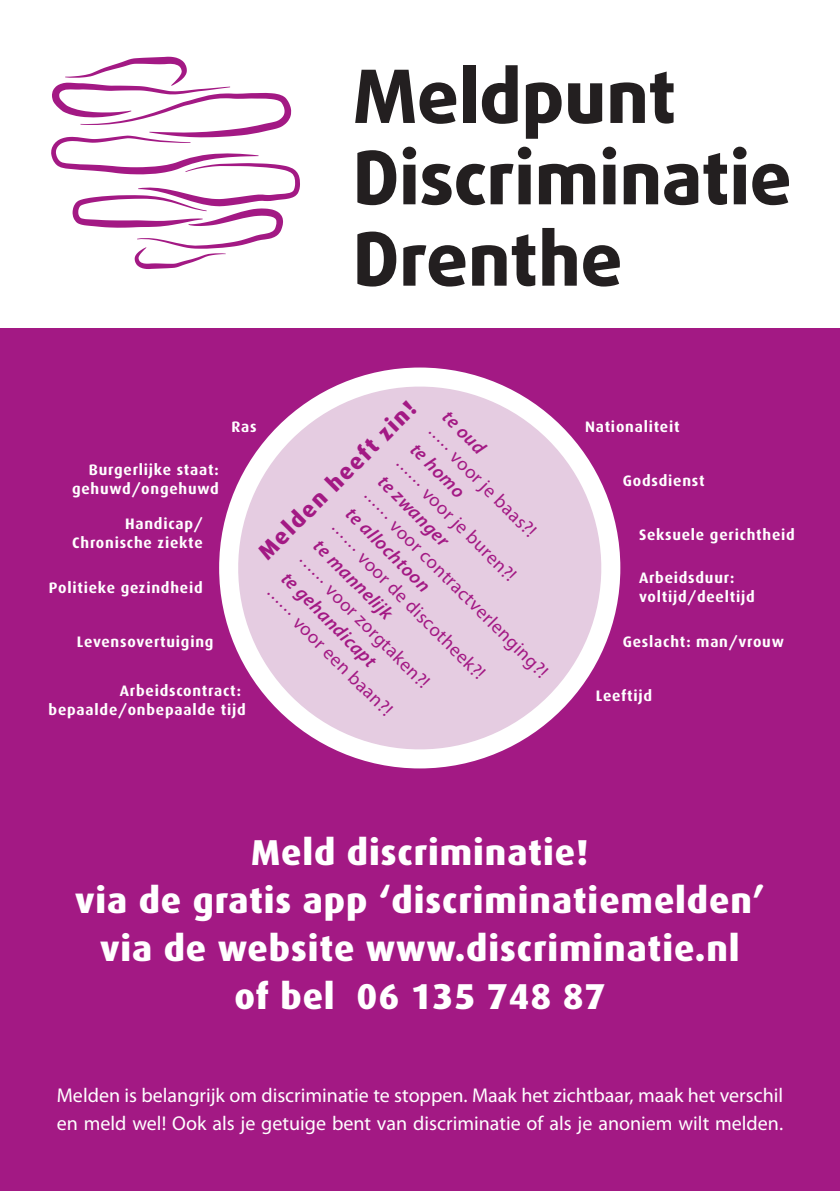
<style>
.page{position:relative;width:840px;height:1191px;background:#fff}
.page>*{position:absolute;margin:0;border:0;box-sizing:border-box;transform-origin:0 0}
.t1{font:800 36px/48px "Dax";letter-spacing:.025em;color:#fff;text-align:center}
.t2{font:800 22.8px "Dax";color:#a31984}
.t3{font:20px/28px "Myriad Pro";color:#fff}
.t4{font:19px "Myriad Pro";color:#a31984}
.t5{font:italic 600 19px "Myriad Pro";color:#a31984}
.t6{font:700 15.2px/19px "Dax";letter-spacing:.05em;color:#fff;text-align:right}
</style>
<div class="page">
<div style="left:0;top:329px;width:839px;height:862px;background:#a31984"></div>
<svg style="left:220px;top:369px;width:398px;height:398px;fill:#e5cce1"></svg>
<svg style="left:355px;top:70px;width:101px;height:54px"></svg>
<div style="left:463px;top:65px;width:12px;height:58px;background:#231f20"></div>
<svg style="left:481px;top:65px;width:36px;height:59px"></svg>
<svg style="left:525px;top:82px;width:36px;height:57px"></svg>
<svg style="left:568px;top:83px;width:34px;height:41px"></svg>
<svg style="left:610px;top:72px;width:63px;height:52px"></svg>
<svg style="left:357px;top:150px;width:39px;height:55px"></svg>
<svg style="left:402px;top:147px;width:129px;height:58px"></svg>
<svg style="left:538px;top:164px;width:57px;height:40px"></svg>
<svg style="left:602px;top:147px;width:13px;height:57px"></svg>
<svg style="left:623px;top:164px;width:34px;height:40px"></svg>
<svg style="left:664px;top:153px;width:62px;height:52px"></svg>
<svg style="left:733px;top:147px;width:55px;height:58px"></svg>
<svg style="left:357px;top:231px;width:39px;height:55px"></svg>
<svg style="left:403px;top:245px;width:62px;height:41px"></svg>
<svg style="left:472px;top:234px;width:63px;height:52px"></svg>
<svg style="left:542px;top:228px;width:34px;height:58px"></svg>
<svg style="left:583px;top:245px;width:36px;height:41px"></svg>
<svg style="left:51px;top:57px;width:249px;height:212px"></svg>
<h2 class="t2" style="left:253px;top:546px;width:214px;rotate:-45deg">Melden heeft zin!</h2>
<p class="t5" style="left:454px;top:405px;width:54px;rotate:45deg">te oud</p>
<p class="t6" style="left:231px;top:417px;width:27px">Ras</p>
<p class="t6" style="left:584px;top:417px;width:96px">Nationaliteit</p>
<p class="t4" style="left:437px;top:422px;width:148px;rotate:45deg">····· voor je baas?!</p>
<p class="t5" style="left:422px;top:437px;width:70px;rotate:45deg">te homo</p>
<p class="t4" style="left:405px;top:454px;width:165px;rotate:45deg">······ voor je buren?!</p>
<p class="t6" style="left:72px;top:460px;width:148px">Burgerlijke staat: gehuwd/ongehuwd</p>
<p class="t6" style="left:622px;top:471px;width:83px">Godsdienst</p>
<p class="t5" style="left:389px;top:470px;width:93px;rotate:45deg">te zwanger</p>
<p class="t4" style="left:373px;top:486px;width:256px;rotate:45deg">······ voor contractverlenging?!</p>
<p class="t5" style="left:357px;top:502px;width:112px;rotate:45deg">te allochtoon</p>
<p class="t6" style="left:72px;top:514px;width:132px">Handicap/<br>Chronische ziekte</p>
<p class="t6" style="left:49px;top:578px;width:155px">Politieke gezindheid</p>
<p class="t4" style="left:341px;top:518px;width:212px;rotate:45deg">······ voor de discotheek?!</p>
<p class="t6" style="left:638px;top:525px;width:157px">Seksuele gerichtheid</p>
<p class="t5" style="left:325px;top:534px;width:105px;rotate:45deg">te mannelijk</p>
<p class="t4" style="left:309px;top:550px;width:180px;rotate:45deg">······ voor zorgtaken?!</p>
<p class="t6" style="left:638px;top:568px;width:117px;text-align:left">Arbeidsduur: voltijd/deeltijd</p>
<p class="t6" style="left:622px;top:632px;width:162px">Geslacht: man/vrouw</p>
<p class="t6" style="left:595px;top:686px;width:58px">Leeftijd</p>
<p class="t5" style="left:293px;top:566px;width:127px;rotate:45deg">te gehandicapt</p>
<p class="t4" style="left:276px;top:583px;width:173px;rotate:45deg">······ voor een baan?!</p>
<p class="t6" style="left:77px;top:632px;width:138px">Levensovertuiging</p>
<p class="t6" style="left:49px;top:681px;width:198px;text-align:left;text-indent:71px">Arbeidscontract: bepaalde/onbepaalde tijd</p>
<h1 class="t1" style="left:75px;top:829px;width:690px">Meld discriminatie!<br>via de gratis app ‘discriminatiemelden’ via de website www.discriminatie.nl<br>of bel 06 135 748 87</h1>
<h3 class="t3" style="left:57px;top:1080px;width:727px">Melden is belangrijk om discriminatie te stoppen. Maak het zichtbaar, maak het verschil en meld wel! Ook als je getuige bent van discriminatie of als je anoniem wilt melden.</h3>
</div>
